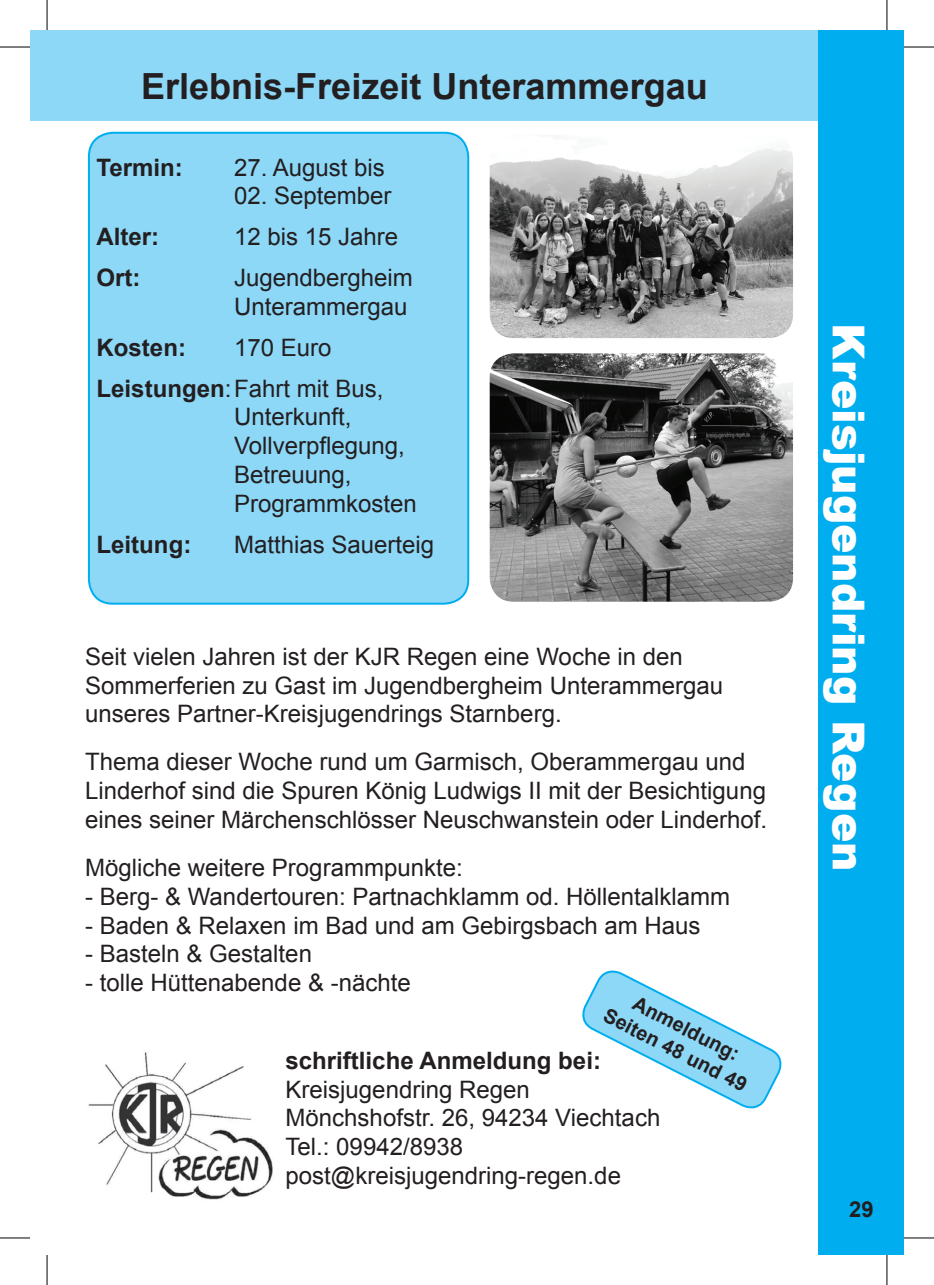
<style>
.page{position:relative;width:934px;height:1285px;background:#fff}
.page>*{position:absolute;margin:0;border:0;box-sizing:border-box;transform-origin:0 0}
.t1{font:900 44px "Arial";color:#fff}
.t2{font:700 36px "Arial";color:#231f20}
.t3{font:24px/28.8px "Arial";color:#231f20}
.t4{font:700 24px "Arial";color:#231f20}
.t5{font:700 22px "Arial";color:#231f20}
.t6{font:700 20px/24px "Arial";color:#231f20;text-align:center}
.s1{font-weight:700}
</style>
<div class="page">
<div style="left:30px;top:30px;width:788px;height:91px;background:#8dd7f7"></div>
<div style="left:818px;top:30px;width:85px;height:1225px;background:#00aeef"></div>
<div style="left:89px;top:133px;width:379px;height:470px;background:#8dd7f7;border-radius:24px"></div>
<div style="left:88px;top:132px;width:381px;height:472px;border:2px solid #00aeef;border-radius:24px"></div>
<img style="left:489px;top:353px;width:303px;height:249px">
<img style="left:489px;top:149px;width:303px;height:189px">
<img style="left:88px;top:1052px;width:185px;height:148px">
<svg style="left:582px;top:970px;width:200px;height:139px"></svg>
<hr style="left:0;top:47px;width:30px;height:1px;background:#000">
<hr style="left:903px;top:47px;width:30px;height:1px;background:#000">
<hr style="left:0;top:1237px;width:30px;height:1px;background:#000">
<hr style="left:903px;top:1237px;width:30px;height:1px;background:#000">
<hr style="left:47px;top:0;width:1px;height:30px;background:#000">
<hr style="left:47px;top:1255px;width:1px;height:30px;background:#000">
<hr style="left:886px;top:0;width:1px;height:30px;background:#000">
<hr style="left:886px;top:1255px;width:1px;height:30px;background:#000">
<h2 class="t2" style="left:141px;top:63px;width:568px">Erlebnis-Freizeit Unterammergau</h2>
<p class="t4" style="left:97px;top:151px;width:88px">Termin:</p>
<p class="t3" style="left:234px;top:153px;width:152px">27. August bis</p>
<p class="t3" style="left:234px;top:182px;width:159px">02. September</p>
<p class="t4" style="left:97px;top:221px;width:64px">Alter:</p>
<p class="t3" style="left:234px;top:223px;width:166px">12 bis 15 Jahre</p>
<p class="t4" style="left:97px;top:262px;width:45px">Ort:</p>
<p class="t3" style="left:234px;top:263px;width:180px">Jugendbergheim<br>Unterammergau</p>
<p class="t4" style="left:97px;top:331px;width:91px">Kosten:</p>
<p class="t3" style="left:97px;top:327px;width:288px;line-height:40.8px;text-indent:137px">170 Euro<br><span class="s1">Leistungen</span>:Fahrt mit Bus,</p>
<p class="t3" style="left:234px;top:403px;width:184px">Unterkunft,<br>Vollverpflegung,<br>Betreuung,<br>Programmkosten</p>
<p class="t4" style="left:97px;top:528px;width:96px">Leitung:</p>
<p class="t3" style="left:234px;top:530px;width:202px">Matthias Sauerteig</p>
<p class="t3" style="left:85px;top:642px;width:639px">Seit vielen Jahren ist der KJR Regen eine Woche in den<br>Sommerferien zu Gast im Jugendbergheim Unterammergau unseres Partner-Kreisjugendrings Starnberg.</p>
<p class="t3" style="left:85px;top:748px;width:683px">Thema dieser Woche rund um Garmisch, Oberammergau und<br>Linderhof sind die Spuren König Ludwigs II mit der Besichtigung eines seiner Märchenschlösser Neuschwanstein oder Linderhof.</p>
<p class="t3" style="left:85px;top:853px;width:379px">Mögliche weitere Programmpunkte:</p>
<p class="t3" style="left:85px;top:882px;width:646px">- Berg- &amp; Wandertouren: Partnachklamm od. Höllentalklamm</p>
<p class="t3" style="left:85px;top:911px;width:616px">- Baden &amp; Relaxen im Bad und am Gebirgsbach am Haus</p>
<p class="t3" style="left:85px;top:940px;width:228px">- Basteln &amp; Gestalten</p>
<p class="t3" style="left:85px;top:968px;width:327px">- tolle Hüttenabende &amp; -nächte</p>
<p class="t6" style="left:620px;top:982px;width:159px;rotate:27deg">Anmeldung:<br>Seiten 48 und 49</p>
<p class="t4" style="left:285px;top:1044px;width:317px">schriftliche Anmeldung bei:</p>
<p class="t3" style="left:285px;top:1075px;width:376px">Kreisjugendring Regen<br>Mönchshofstr. 26, 94234 Viechtach<br>Tel.: 09942/8938 post@kreisjugendring-regen.de</p>
<h1 class="t1" style="left:880px;top:323px;width:550px;rotate:90deg">Kreisjugendring Regen</h1>
<p class="t5" style="left:848px;top:1194px;width:26px">29</p>
</div>
